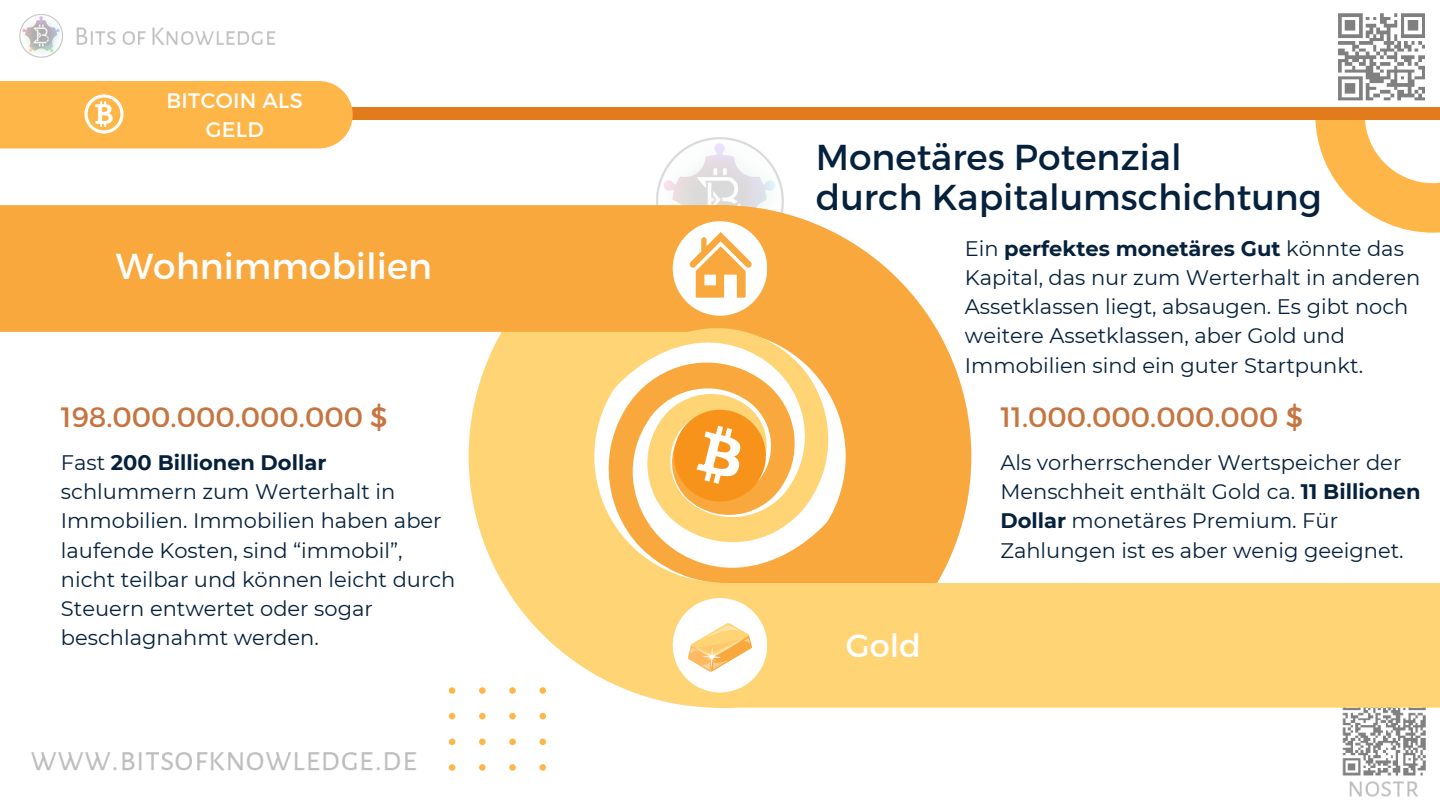
<style>
.page{position:relative;width:1440px;height:810px;background:#fff}
.page>*{position:absolute;margin:0;border:0;box-sizing:border-box;transform-origin:0 0}
.t1{font:36px/40.5px "Montserrat";color:#06213c}
.t2{font:36px "Montserrat";color:#fff}
.t3{font:32px "Montserrat";color:#fff}
.t4{font:28px "Montserrat";color:#c67541}
.t5{font:21px/29.2px "Montserrat";color:#06213c}
.t6{font:21px/29.2px "Montserrat";letter-spacing:.015em;color:#fff;text-align:center}
.s1{font-weight:700}
</style>
<div class="page">
<img style="left:0;top:13px;width:1440px;height:784px">
<svg style="left:1315px;top:120px;width:125px;height:113px"></svg>
<div style="left:0;top:108px;width:1440px;height:12px;background:#e17b1c"></div>
<img style="left:656px;top:138px;width:128px;height:67px">
<div style="left:0;top:81px;width:319px;height:67px;background:#ffb648"></div>
<svg style="left:784px;top:205px;width:187px;height:378px;fill:#f9a83d"></svg>
<svg style="left:469px;top:332px;width:187px;height:376px;fill:#ffd475"></svg>
<svg style="left:604px;top:360px;width:232px;height:224px"></svg>
<div style="left:0;top:205px;width:784px;height:127px;background:#f9a83d"></div>
<div style="left:656px;top:583px;width:784px;height:125px;background:#ffd475"></div>
<div style="left:673px;top:221px;width:94px;height:95px;background:#fff;border-radius:50%"></div>
<div style="left:673px;top:598px;width:94px;height:95px;background:#fff;border-radius:50%"></div>
<svg style="left:449px;top:687px;width:97px;height:84px"></svg>
<svg style="left:607px;top:327px;width:226px;height:217px"></svg>
<svg style="left:669px;top:405px;width:102px;height:101px;background:#f9b253"></svg>
<svg style="left:689px;top:232px;width:63px;height:66px"></svg>
<svg style="left:688px;top:623px;width:64px;height:49px"></svg>
<svg style="left:84px;top:94px;width:39px;height:39px"></svg>
<p class="t6" style="left:167px;top:85px;width:138px">BITCOIN ALS<br>GELD</p>
<h4 class="t2" style="left:116px;top:243px;width:318px">Wohnimmobilien</h4>
<p class="t4" style="left:61px;top:399px;width:328px">198.000.000.000.000 $</p>
<h1 class="t1" style="left:816px;top:135px;width:507px">Monetäres Potenzial<br>durch Kapitalumschichtung</h1>
<p class="t5" style="left:965px;top:233px;width:457px">Ein <span class="s1">perfektes monetäres Gut</span> könnte das Kapital, das nur zum Werterhalt in anderen Assetklassen liegt, absaugen. Es gibt noch weitere Assetklassen, aber Gold und Immobilien sind ein guter Startpunkt.</p>
<p class="t4" style="left:1000px;top:399px;width:304px">11.000.000.000.000 $</p>
<p class="t5" style="left:61px;top:448px;width:396px">Fast <span class="s1">200 Billionen Dollar </span>schlummern zum Werterhalt in<br>Immobilien. Immobilien haben aber laufende Kosten, sind “immobil”, nicht teilbar und können leicht durch<br>Steuern entwertet oder sogar beschlagnahmt werden.</p>
<p class="t5" style="left:1000px;top:448px;width:422px">Als vorherrschender Wertspeicher der Menschheit enthält Gold ca. <span class="s1">11 Billionen Dollar</span> monetäres Premium. Für Zahlungen ist es aber wenig geeignet.</p>
<h1 class="t3" style="left:846px;top:625px;width:77px">Gold</h1>
</div>
